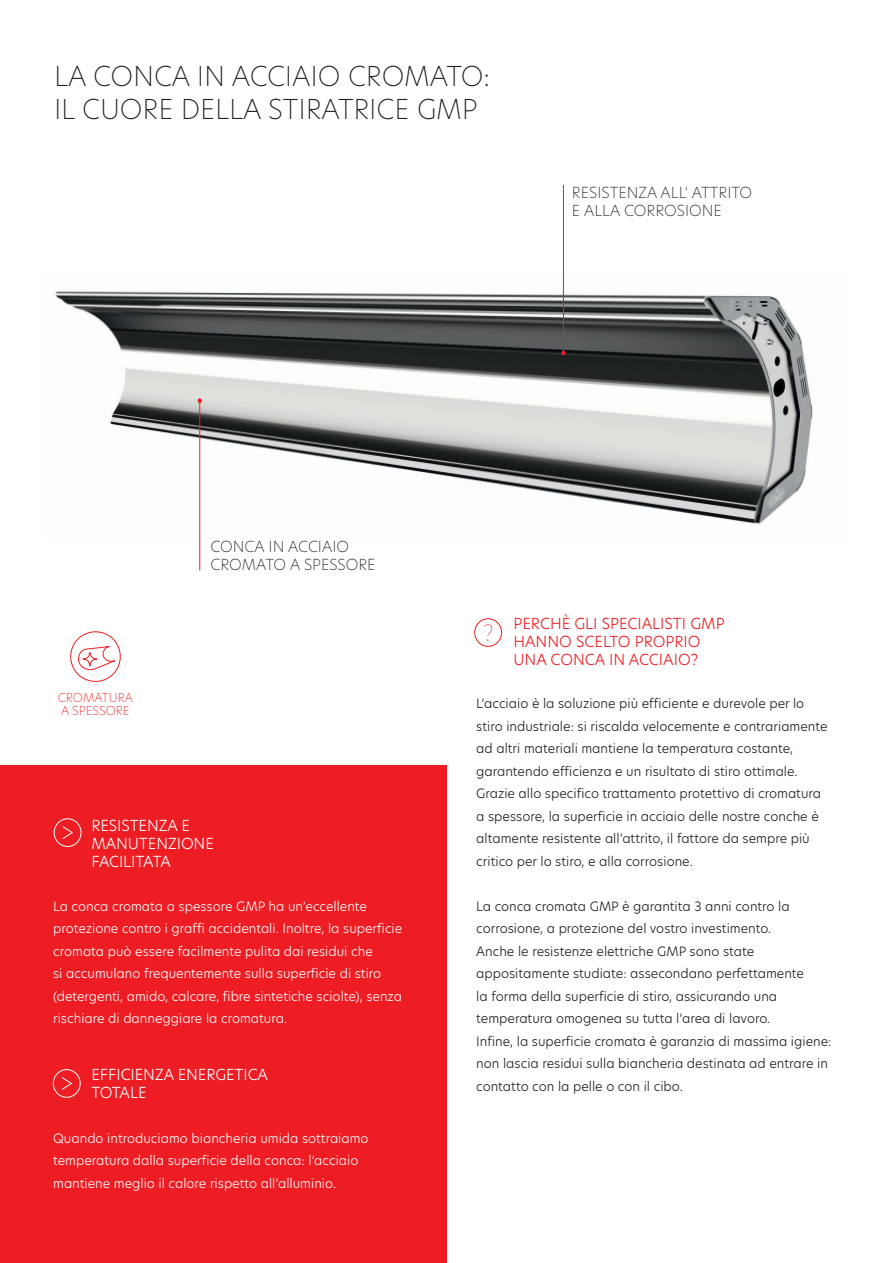
<style>
.page{position:relative;width:893px;height:1263px;background:#fff}
.page>*{position:absolute;margin:0;border:0;box-sizing:border-box;transform-origin:0 0}
.t1{font:200 27px "New Hero";letter-spacing:-.005em;color:#231f20}
.t2{font:200 15px "New Hero";color:#231f20}
.t3{font:300 15px "New Hero";color:#ee1d23}
.t4{font:300 15px "New Hero";letter-spacing:-.005em;color:#fff}
.t5{font:300 15px "New Hero";letter-spacing:-.025em;color:#fff}
.t6{font:300 12.75px/22.5px "New Hero";color:#231f20}
.t7{font:300 12.75px/22.5px "New Hero";color:#fff}
.t8{font:200 12px "New Hero";color:#ee1d23}
</style>
<div class="page">
<img style="left:55px;top:273px;width:758px;height:269px">
<div style="left:0;top:765px;width:446px;height:498px;background:#ee1d23"></div>
<hr style="left:199px;top:398px;width:1px;height:172px;background:#ee1d23">
<svg style="left:198px;top:398px;width:4px;height:5px"></svg>
<hr style="left:563px;top:185px;width:1px;height:168px;background:#ee1d23">
<svg style="left:561px;top:351px;width:5px;height:4px"></svg>
<div style="left:54px;top:818px;width:27px;height:29px;border:1px solid #fff;border-radius:50%"></div>
<svg style="left:62px;top:826px;width:11px;height:13px"></svg>
<div style="left:53px;top:1069px;width:27px;height:28px;border:1px solid #fff;border-radius:50%"></div>
<svg style="left:61px;top:1077px;width:11px;height:13px"></svg>
<div style="left:475px;top:618px;width:27px;height:29px;border:1px solid #ee1d23;border-radius:50%"></div>
<svg style="left:484px;top:624px;width:8px;height:17px"></svg>
<svg style="left:70px;top:631px;width:51px;height:51px"></svg>
<p class="t1" style="left:54px;top:58px;width:437px">LA CONCA IN ACCIAIO CROMATO:</p>
<p class="t1" style="left:54px;top:90px;width:425px">IL CUORE DELLA STIRATRICE GMP</p>
<p class="t2" style="left:572px;top:182px;width:182px">RESISTENZA ALL’ ATTRITO</p>
<p class="t2" style="left:572px;top:200px;width:151px">E ALLA CORROSIONE</p>
<p class="t2" style="left:210px;top:536px;width:140px">CONCA IN ACCIAIO</p>
<p class="t2" style="left:210px;top:554px;width:167px">CROMATO A SPESSORE</p>
<p class="t3" style="left:513px;top:614px;width:213px">PERCHÈ GLI SPECIALISTI GMP</p>
<p class="t3" style="left:513px;top:632px;width:189px">HANNO SCELTO PROPRIO</p>
<p class="t3" style="left:513px;top:650px;width:186px">UNA CONCA IN ACCIAIO?</p>
<p class="t8" style="left:58px;top:689px;width:77px">CROMATURA</p>
<p class="t8" style="left:61px;top:702px;width:70px">A SPESSORE</p>
<p class="t4" style="left:91px;top:815px;width:100px">RESISTENZA E</p>
<p class="t4" style="left:91px;top:833px;width:124px">MANUTENZIONE</p>
<p class="t5" style="left:91px;top:851px;width:81px">FACILITATA</p>
<p class="t7" style="left:53px;top:894px;width:351px">La conca cromata a spessore GMP ha un’eccellente protezione contro i graffi accidentali. Inoltre, la superficie cromata può essere facilmente pulita dai residui che<br>si accumulano frequentemente sulla superficie di stiro (detergenti, amido, calcare, fibre sintetiche sciolte), senza rischiare di danneggiare la cromatura.</p>
<p class="t4" style="left:91px;top:1064px;width:178px">EFFICIENZA ENERGETICA</p>
<p class="t4" style="left:91px;top:1082px;width:57px">TOTALE</p>
<p class="t7" style="left:53px;top:1126px;width:317px">Quando introduciamo biancheria umida sottraiamo temperatura dalla superficie della conca: l‘acciaio mantiene meglio il calore rispetto all’alluminio.</p>
<p class="t6" style="left:476px;top:692px;width:353px">L’acciaio è la soluzione più efficiente e durevole per lo stiro industriale: si riscalda velocemente e contrariamente ad altri materiali mantiene la temperatura costante, garantendo efficienza e un risultato di stiro ottimale.</p>
<p class="t6" style="left:476px;top:782px;width:346px">Grazie allo specifico trattamento protettivo di cromatura a spessore, la superficie in acciaio delle nostre conche è altamente resistente all’attrito, il fattore da sempre più critico per lo stiro, e alla corrosione.</p>
<p class="t6" style="left:476px;top:894px;width:315px">La conca cromata GMP è garantita 3 anni contro la corrosione, a protezione del vostro investimento.</p>
<p class="t6" style="left:476px;top:939px;width:329px">Anche le resistenze elettriche GMP sono state appositamente studiate: assecondano perfettamente la forma della superficie di stiro, assicurando una temperatura omogenea su tutta l’area di lavoro.</p>
<p class="t6" style="left:476px;top:1029px;width:357px">Infine, la superficie cromata è garanzia di massima igiene: non lascia residui sulla biancheria destinata ad entrare in contatto con la pelle o con il cibo.</p>
</div>
